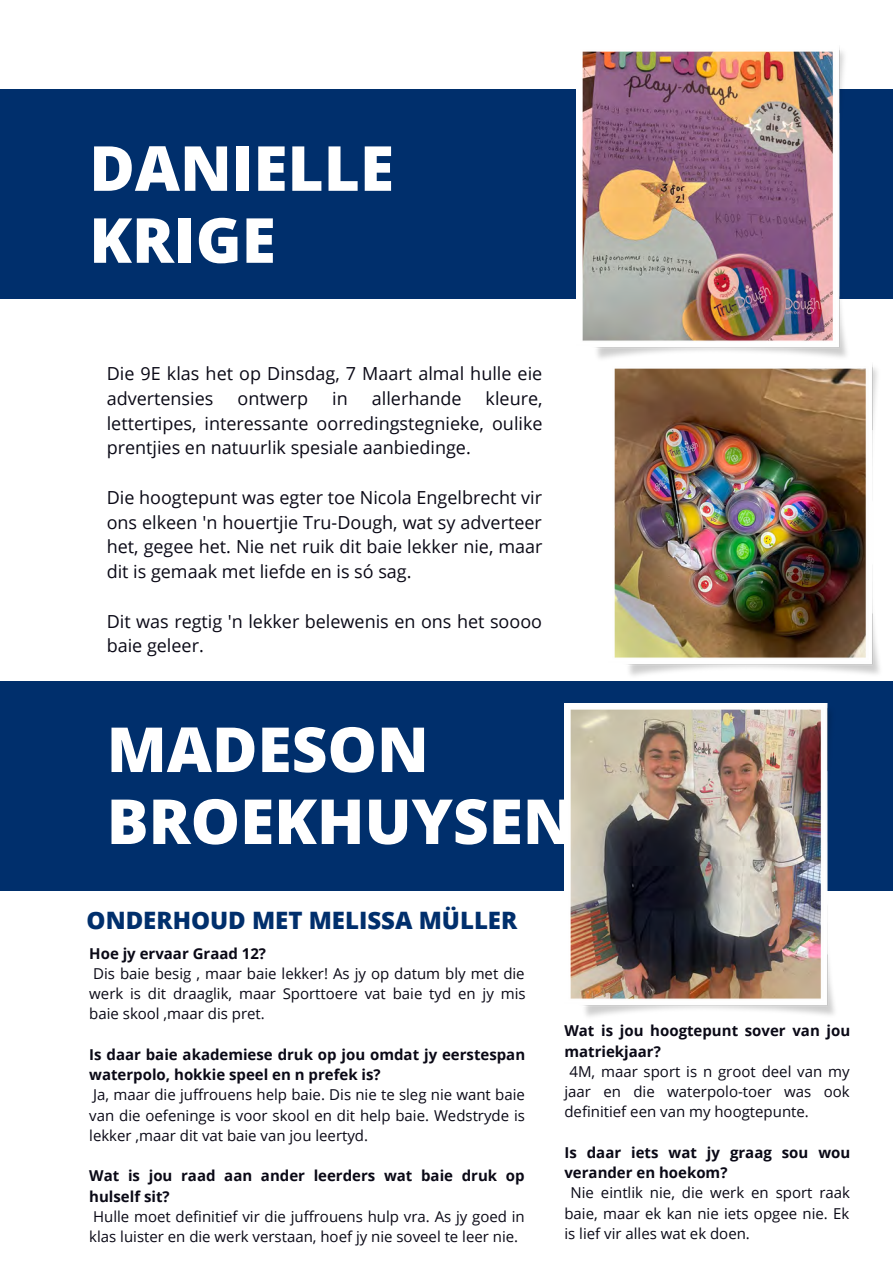
<style>
.page{position:relative;width:893px;height:1264px;background:#fff}
.page>*{position:absolute;margin:0;border:0;box-sizing:border-box;transform-origin:0 0}
.t1{font:800 62.1px/72px "Open Sans";color:#fff}
.t2{font:800 24px "Open Sans";color:#002f6c}
.t3{font:18px/24.8px "Open Sans";color:#0a0916}
.t4{font:15px/20.2px "Open Sans";color:#0a0916;text-align:justify}
.t5{font:700 15px/20.2px "Open Sans";color:#0a0916}
</style>
<div class="page">
<div style="left:0;top:89px;width:892px;height:209px;background:#002f6c"></div>
<img style="left:576px;top:47px;width:274px;height:312px">
<img style="left:614px;top:364px;width:266px;height:312px">
<div style="left:0;top:681px;width:892px;height:209px;background:#002f6c"></div>
<img style="left:564px;top:704px;width:274px;height:313px">
<h1 class="t1" style="left:89px;top:131px;width:306px">DANIELLE<br>KRIGE</h1>
<p class="t3" style="left:107px;top:361px;width:437px">Die 9E klas het op Dinsdag, 7 Maart almal hulle eie advertensies</p>
<p class="t3" style="left:107px;top:385px;width:437px;text-align:justify;text-indent:379px">kleure, lettertipes, interessante oorredingstegnieke, oulike prentjies en natuurlik spesiale aanbiedinge.</p>
<p class="t3" style="left:107px;top:484px;width:437px;text-align:justify">Die hoogtepunt was egter toe Nicola Engelbrecht vir ons elkeen 'n houertjie Tru-Dough, wat sy adverteer het, gegee het. Nie net ruik dit baie lekker nie, maar dit is gemaak met liefde en is só sag.</p>
<p class="t3" style="left:107px;top:608px;width:437px">Dit was regtig 'n lekker belewenis en ons het soooo baie geleer.</p>
<p class="t3" style="left:237px;top:385px;width:72px">ontwerp</p>
<p class="t3" style="left:332px;top:385px;width:17px">in</p>
<p class="t3" style="left:372px;top:385px;width:91px">allerhande</p>
<h1 class="t1" style="left:107px;top:712px;width:469px">MADESON<br>BROEKHUYSEN</h1>
<h2 class="t2" style="left:87px;top:903px;width:432px">ONDERHOUD MET MELISSA MÜLLER</h2>
<p class="t5" style="left:89px;top:942px;width:178px">Hoe jy ervaar Graad 12?</p>
<p class="t4" style="left:89px;top:962px;width:438px">Dis baie besig , maar baie lekker! As jy op datum bly met die werk is dit draaglik, maar Sporttoere vat baie tyd en jy mis baie skool ,maar dis pret.</p>
<p class="t5" style="left:89px;top:1043px;width:437px">Is daar baie akademiese druk op jou omdat jy eerstespan waterpolo, hokkie speel en n prefek is?</p>
<p class="t4" style="left:89px;top:1084px;width:437px">Ja, maar die juffrouens help baie. Dis nie te sleg nie want baie van die oefeninge is voor skool en dit help baie. Wedstryde is lekker ,maar dit vat baie van jou leertyd.</p>
<p class="t5" style="left:89px;top:1165px;width:437px">Wat is jou raad aan ander leerders wat baie druk op hulself sit?</p>
<p class="t4" style="left:89px;top:1205px;width:437px">Hulle moet definitief vir die juffrouens hulp vra. As jy goed in klas luister en die werk verstaan, hoef jy nie soveel te leer nie.</p>
<p class="t5" style="left:564px;top:1020px;width:287px">Wat is jou hoogtepunt sover van jou matriekjaar?</p>
<p class="t4" style="left:564px;top:1060px;width:287px;text-indent:5px">4M, maar sport is n groot deel van my jaar en die waterpolo-toer was ook definitief een van my hoogtepunte.</p>
<p class="t5" style="left:564px;top:1141px;width:287px">Is daar iets wat jy graag sou wou verander en hoekom?</p>
<p class="t4" style="left:564px;top:1182px;width:287px;text-indent:6px">Nie eintlik nie, die werk en sport raak baie, maar ek kan nie iets opgee nie. Ek is lief vir alles wat ek doen.</p>
</div>
